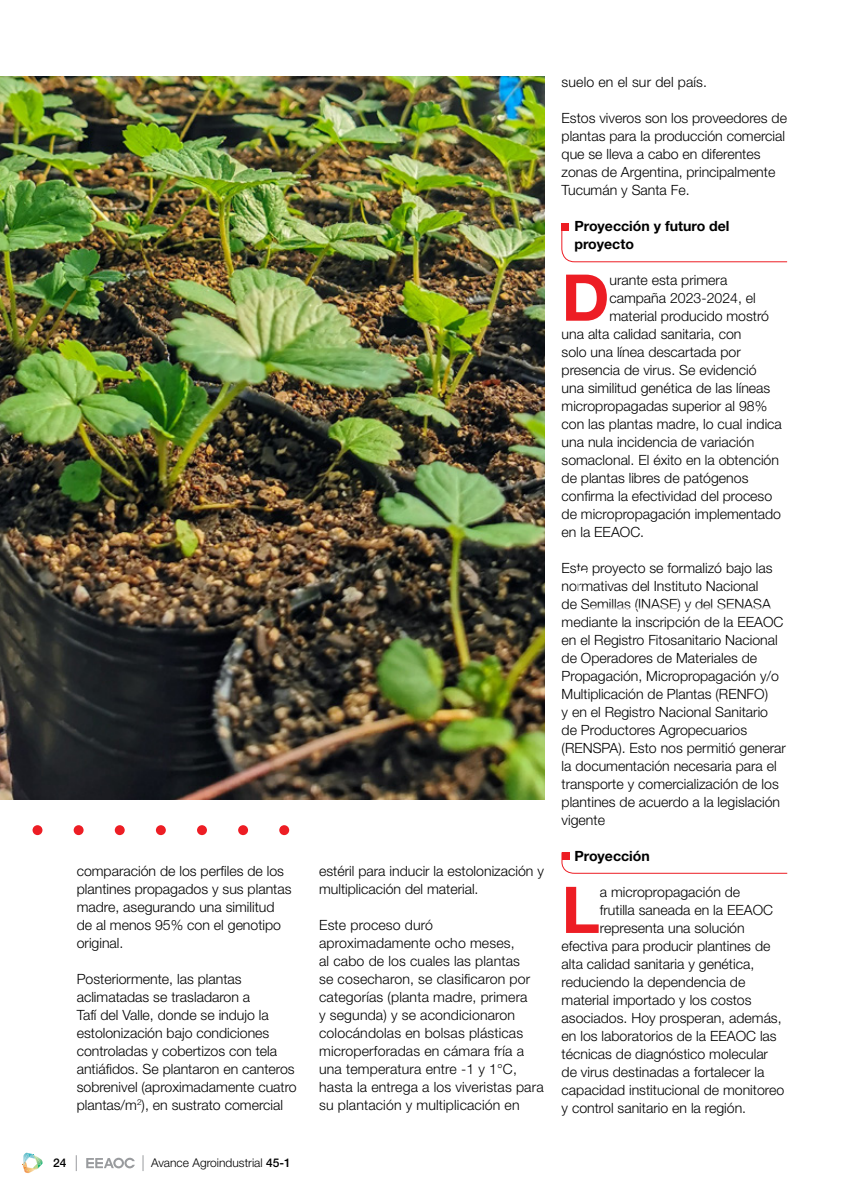
<style>
.page{position:relative;width:851px;height:1191px;background:#fff}
.page>*{position:absolute;margin:0;border:0;box-sizing:border-box;transform-origin:0 0}
.t1{font:700 64.5px "Helvetica Neue LT Std";color:#ed1d24}
.t2{font:300 14.1px/18px "Helvetica Neue LT Std";color:#000}
.t3{font:700 14.1px/18px "Helvetica Neue LT Std";color:#000}
.t4{font:300 12px "Helvetica Neue LT Std";color:#000}
.t5{font:500 12px "Helvetica Neue LT Std";color:#000}
.s1{font-weight:500}
</style>
<div class="page">
<svg style="left:86px;top:1157px;width:49px;height:11px"></svg>
<svg style="left:23px;top:1152px;width:20px;height:21px"></svg>
<svg style="left:143px;top:1155px;width:1px;height:16px"></svg>
<svg style="left:76px;top:1155px;width:1px;height:16px"></svg>
<svg style="left:561px;top:223px;width:226px;height:39px"></svg>
<img style="left:0;top:77px;width:544px;height:723px">
<div style="left:279px;top:825px;width:10px;height:10px;background:#ed1d24;border-radius:50%"></div>
<div style="left:238px;top:825px;width:10px;height:10px;background:#ed1d24;border-radius:50%"></div>
<div style="left:197px;top:825px;width:10px;height:10px;background:#ed1d24;border-radius:50%"></div>
<div style="left:156px;top:825px;width:10px;height:10px;background:#ed1d24;border-radius:50%"></div>
<div style="left:115px;top:825px;width:10px;height:10px;background:#ed1d24;border-radius:50%"></div>
<div style="left:74px;top:825px;width:10px;height:10px;background:#ed1d24;border-radius:50%"></div>
<div style="left:33px;top:825px;width:9px;height:10px;background:#ed1d24;border-radius:50%"></div>
<svg style="left:561px;top:852px;width:226px;height:21px"></svg>
<p class="t2" style="left:77px;top:861px;width:216px">comparación de los perfiles de los plantines propagados y sus plantas madre, asegurando una similitud de al menos 95% con el genotipo original.</p>
<p class="t2" style="left:77px;top:969px;width:221px">Posteriormente, las plantas aclimatadas se trasladaron a<br>Tafí del Valle, donde se indujo la estolonización bajo condiciones controladas y cobertizos con tela antiáfidos. Se plantaron en canteros sobrenivel (aproximadamente cuatro plantas/m<sup>2</sup>), en sustrato comercial</p>
<p class="t5" style="left:53px;top:1156px;width:15px">24</p>
<p class="t4" style="left:151px;top:1155px;width:141px">Avance Agroindustrial <span class="s1">45-1</span></p>
<p class="t2" style="left:319px;top:861px;width:226px">estéril para inducir la estolonización y multiplicación del material.</p>
<p class="t2" style="left:319px;top:915px;width:226px">Este proceso duró aproximadamente ocho meses,<br>al cabo de los cuales las plantas<br>se cosecharon, se clasificaron por categorías (planta madre, primera<br>y segunda) y se acondicionaron colocándolas en bolsas plásticas microperforadas en cámara fría a una temperatura entre -1 y 1°C, hasta la entrega a los viveristas para su plantación y multiplicación en</p>
<p class="t2" style="left:561px;top:72px;width:147px">suelo en el sur del país.</p>
<p class="t2" style="left:561px;top:108px;width:227px">Estos viveros son los proveedores de plantas para la producción comercial que se lleva a cabo en diferentes zonas de Argentina, principalmente<br>Tucumán y Santa Fe.</p>
<p class="t3" style="left:574px;top:216px;width:157px">Proyección y futuro del proyecto</p>
<h1 class="t1" style="left:561px;top:258px;width:49px">D</h1>
<p class="t2" style="left:609px;top:270px;width:119px">urante esta primera</p>
<p class="t2" style="left:609px;top:288px;width:148px">campaña 2023-2024, el</p>
<p class="t2" style="left:609px;top:306px;width:161px">material producido mostró</p>
<p class="t2" style="left:561px;top:324px;width:181px">una alta calidad sanitaria, con</p>
<p class="t2" style="left:561px;top:342px;width:181px">solo una línea descartada por</p>
<p class="t2" style="left:561px;top:360px;width:196px">presencia de virus. Se evidenció</p>
<p class="t2" style="left:561px;top:378px;width:210px">una similitud genética de las líneas</p>
<p class="t2" style="left:561px;top:396px;width:207px">micropropagadas superior al 98%</p>
<p class="t2" style="left:561px;top:414px;width:222px">con las plantas madre, lo cual indica</p>
<p class="t2" style="left:561px;top:432px;width:194px">una nula incidencia de variación</p>
<p class="t2" style="left:561px;top:450px;width:219px">somaclonal. El éxito en la obtención</p>
<p class="t2" style="left:561px;top:468px;width:188px">de plantas libres de patógenos</p>
<p class="t2" style="left:561px;top:486px;width:212px">confirma la efectividad del proceso</p>
<p class="t2" style="left:561px;top:504px;width:221px">de micropropagación implementado</p>
<p class="t2" style="left:561px;top:522px;width:84px">en la EEAOC.</p>
<p class="t2" style="left:561px;top:558px;width:226px">Este proyecto se formalizó bajo las normativas del Instituto Nacional<br>de Semillas (INASE) y del SENASA mediante la inscripción de la EEAOC en el Registro Fitosanitario Nacional de Operadores de Materiales de Propagación, Micropropagación y/o Multiplicación de Plantas (RENFO)<br>y en el Registro Nacional Sanitario de Productores Agropecuarios (RENSPA). Esto nos permitió generar la documentación necesaria para el transporte y comercialización de los plantines de acuerdo a la legislación vigente</p>
<p class="t3" style="left:574px;top:846px;width:77px">Proyección</p>
<h1 class="t1" style="left:561px;top:870px;width:40px">L</h1>
<p class="t2" style="left:599px;top:882px;width:142px">a micropropagación de</p>
<p class="t2" style="left:599px;top:900px;width:175px">frutilla saneada en la EEAOC</p>
<p class="t2" style="left:599px;top:918px;width:146px">representa una solución</p>
<p class="t2" style="left:561px;top:936px;width:210px">efectiva para producir plantines de</p>
<p class="t2" style="left:561px;top:954px;width:194px">alta calidad sanitaria y genética,</p>
<p class="t2" style="left:561px;top:972px;width:185px">reduciendo la dependencia de</p>
<p class="t2" style="left:561px;top:990px;width:191px">material importado y los costos</p>
<p class="t2" style="left:561px;top:1008px;width:221px">asociados. Hoy prosperan, además,</p>
<p class="t2" style="left:561px;top:1026px;width:216px">en los laboratorios de la EEAOC las</p>
<p class="t2" style="left:561px;top:1044px;width:208px">técnicas de diagnóstico molecular</p>
<p class="t2" style="left:561px;top:1062px;width:204px">de virus destinadas a fortalecer la</p>
<p class="t2" style="left:561px;top:1080px;width:224px">capacidad institucional de monitoreo</p>
<p class="t2" style="left:561px;top:1098px;width:186px">y control sanitario en la región.</p>
</div>
